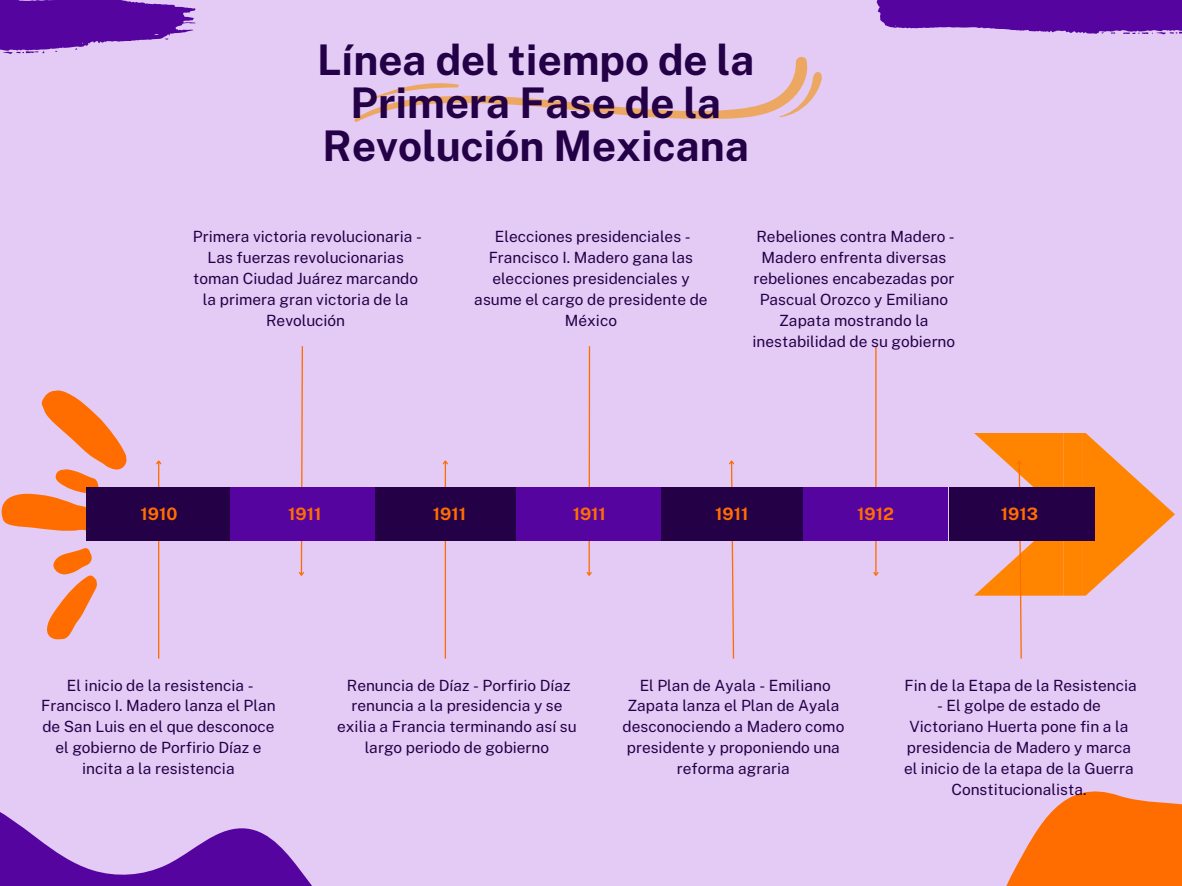
<style>
.page{position:relative;width:1182px;height:886px;background:#fff}
.page>*{position:absolute;margin:0;border:0;box-sizing:border-box;transform-origin:0 0}
.t1{font:700 42.18px/42.9px "Public Sans";color:#240046;text-align:center}
.t2{font:700 17.15px "Public Sans";color:#ff6d00}
.t3{font:15.4px/20.8px "Public Sans";color:#240046;text-align:center}
</style>
<div class="page">
<div style="left:0;top:0;width:1181px;height:886px;background:#e3cbf6"></div>
<svg style="left:298px;top:346px;width:6px;height:230px"></svg>
<svg style="left:354px;top:56px;width:468px;height:66px"></svg>
<hr style="left:588px;top:346px;width:2px;height:229px;background:#ff6d00">
<svg style="left:586px;top:571px;width:6px;height:5px"></svg>
<hr style="left:875px;top:346px;width:1px;height:229px;background:#ff6d00">
<svg style="left:873px;top:571px;width:6px;height:5px"></svg>
<hr style="left:158px;top:461px;width:1px;height:198px;background:#ff6d00">
<svg style="left:156px;top:460px;width:6px;height:6px"></svg>
<hr style="left:444px;top:461px;width:2px;height:198px;background:#ff6d00">
<svg style="left:442px;top:460px;width:6px;height:6px"></svg>
<svg style="left:729px;top:460px;width:6px;height:199px"></svg>
<svg style="left:1px;top:390px;width:126px;height:250px"></svg>
<div style="left:86px;top:487px;width:145px;height:54px;background:#240046"></div>
<div style="left:373px;top:487px;width:144px;height:54px;background:#240046"></div>
<div style="left:659px;top:487px;width:144px;height:54px;background:#240046"></div>
<div style="left:230px;top:487px;width:144px;height:54px;background:#5504a0"></div>
<div style="left:516px;top:487px;width:144px;height:54px;background:#5504a0"></div>
<div style="left:803px;top:487px;width:144px;height:54px;background:#5504a0"></div>
<svg style="left:974px;top:433px;width:200px;height:226px"></svg>
<div style="left:949px;top:487px;width:144px;height:54px;background:#240046"></div>
<svg style="left:0;top:812px;width:312px;height:74px"></svg>
<svg style="left:1006px;top:791px;width:175px;height:95px;fill:#ff6d00"></svg>
<svg style="left:0;top:0;width:196px;height:54px"></svg>
<svg style="left:876px;top:0;width:305px;height:34px;background:#671eab"></svg>
<p class="t1" style="left:317px;top:39px;width:439px">Línea del tiempo de la<br>Primera Fase de la<br>Revolución Mexicana</p>
<p class="t3" style="left:193px;top:226px;width:230px">Primera victoria revolucionaria -<br>Las fuerzas revolucionarias toman Ciudad Juárez marcando la primera gran victoria de la<br>Revolución</p>
<p class="t3" style="left:474px;top:226px;width:235px">Elecciones presidenciales -<br>Francisco I. Madero gana las elecciones presidenciales y asume el cargo de presidente de<br>México</p>
<p class="t3" style="left:752px;top:226px;width:204px">Rebeliones contra Madero -<br>Madero enfrenta diversas rebeliones encabezadas por<br>Pascual Orozco y Emiliano<br>Zapata mostrando la inestabilidad de su gobierno</p>
<p class="t2" style="left:140px;top:503px;width:38px">1910</p>
<p class="t2" style="left:288px;top:503px;width:35px">1911</p>
<p class="t2" style="left:433px;top:503px;width:35px">1911</p>
<p class="t2" style="left:572px;top:503px;width:35px">1911</p>
<p class="t2" style="left:715px;top:503px;width:35px">1911</p>
<p class="t2" style="left:857px;top:503px;width:38px">1912</p>
<p class="t2" style="left:1000px;top:503px;width:39px">1913</p>
<p class="t3" style="left:41px;top:675px;width:236px">El inicio de la resistencia -<br>Francisco I. Madero lanza el Plan de San Luis en el que desconoce el gobierno de Porfirio Díaz e incita a la resistencia</p>
<p class="t3" style="left:337px;top:675px;width:241px">Renuncia de Díaz - Porfirio Díaz renuncia a la presidencia y se exilia a Francia terminando así su largo periodo de gobierno</p>
<p class="t3" style="left:622px;top:675px;width:223px">El Plan de Ayala - Emiliano<br>Zapata lanza el Plan de Ayala desconociendo a Madero como presidente y proponiendo una reforma agraria</p>
<p class="t3" style="left:904px;top:675px;width:234px">Fin de la Etapa de la Resistencia</p>
<p class="t3" style="left:903px;top:695px;width:231px">- El golpe de estado de<br>Victoriano Huerta pone fin a la presidencia de Madero y marca el inicio de la etapa de la Guerra<br>Constitucionalista.</p>
</div>
